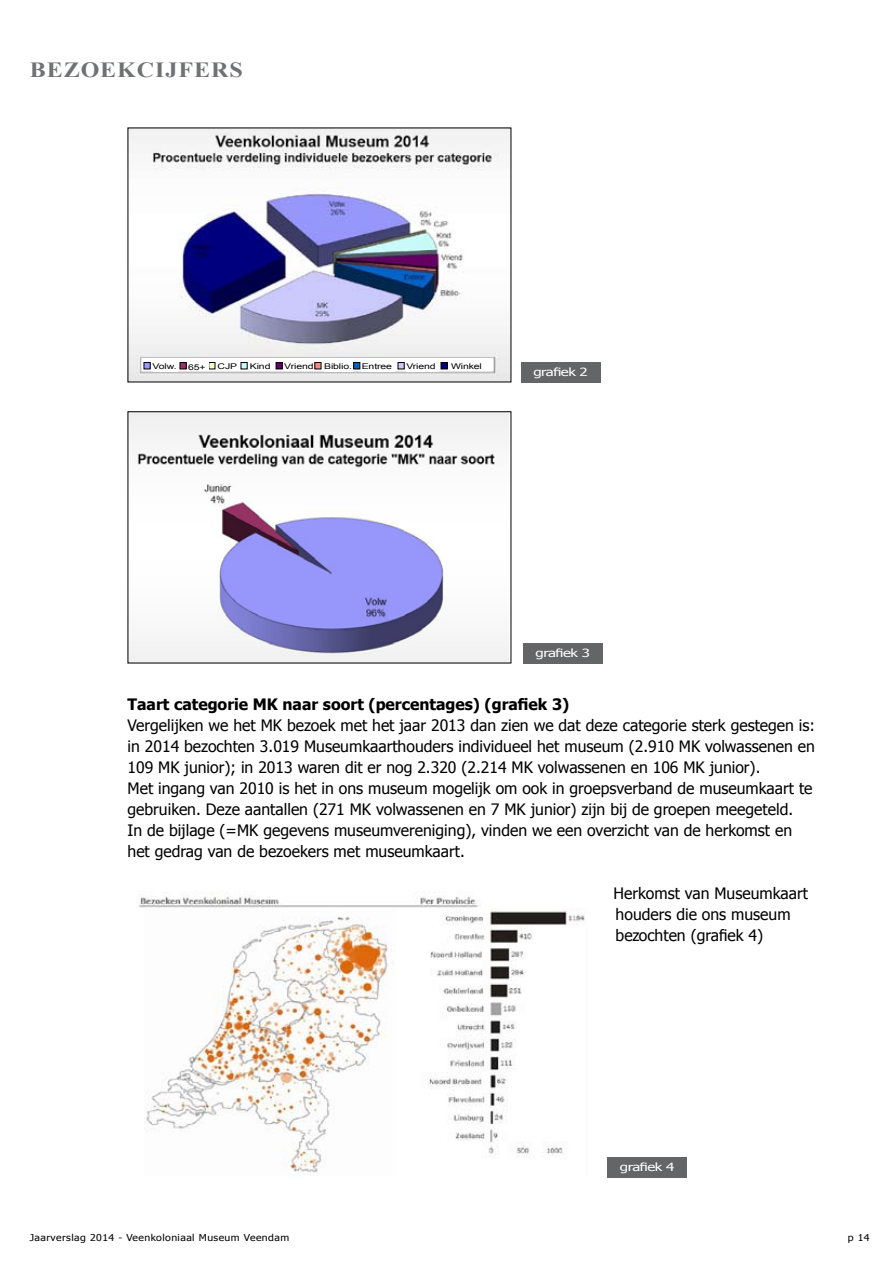
<style>
.page{position:relative;width:893px;height:1263px;background:#fff}
.page>*{position:absolute;margin:0;border:0;box-sizing:border-box;transform-origin:0 0}
.t1{font:700 21.6px "Times New Roman";letter-spacing:.04em;color:#707173;scale:1.11 1}
.t2{font:15.75px/21px "Tahoma";color:#000}
.t3{font:700 15.75px "Tahoma";color:#000}
.t4{font:11.25px "Tahoma";letter-spacing:-.03em;color:#fff;scale:1.33 1}
.t5{font:9.45px "Tahoma";letter-spacing:.04em;color:#000;scale:1.11 1}
.t6{font:7.8px "Arial";letter-spacing:-.01em;color:#000;scale:1.33 1}
</style>
<div class="page">
<div style="left:521px;top:362px;width:79px;height:20px;background:#646567"></div>
<img style="left:130px;top:130px;width:379px;height:250px">
<div style="left:143px;top:358px;width:350px;height:13px;background:#fff"></div>
<div style="left:209px;top:362px;width:6px;height:7px;background:#ffffcb"></div>
<div style="left:209px;top:362px;width:6px;height:7px;border:1px solid #000"></div>
<div style="left:144px;top:362px;width:6px;height:7px;background:#9a99ff"></div>
<div style="left:144px;top:362px;width:6px;height:7px;border:1px solid #000"></div>
<div style="left:180px;top:362px;width:6px;height:7px;background:#993365"></div>
<div style="left:180px;top:362px;width:6px;height:7px;border:1px solid #000"></div>
<div style="left:241px;top:362px;width:6px;height:7px;background:#c9fbfa"></div>
<div style="left:241px;top:362px;width:6px;height:7px;border:1px solid #000"></div>
<div style="left:276px;top:362px;width:6px;height:7px;background:#610069"></div>
<div style="left:276px;top:362px;width:6px;height:7px;border:1px solid #000"></div>
<div style="left:324px;top:361px;width:28px;height:11px;background:#fff"></div>
<div style="left:315px;top:362px;width:6px;height:7px;background:#ff8885"></div>
<div style="left:315px;top:362px;width:6px;height:7px;border:1px solid #000"></div>
<div style="left:441px;top:362px;width:6px;height:7px;background:#00007e"></div>
<div style="left:441px;top:362px;width:6px;height:7px;border:1px solid #000"></div>
<div style="left:362px;top:361px;width:33px;height:11px;background:#fff"></div>
<div style="left:354px;top:362px;width:6px;height:7px;background:#0164c9"></div>
<div style="left:353px;top:362px;width:7px;height:7px;border:1px solid #000"></div>
<div style="left:406px;top:361px;width:33px;height:11px;background:#fff"></div>
<div style="left:398px;top:362px;width:6px;height:7px;background:#c9c9fb"></div>
<div style="left:398px;top:362px;width:6px;height:7px;border:1px solid #000"></div>
<img style="left:130px;top:413px;width:379px;height:248px">
<div style="left:128px;top:411px;width:383px;height:252px;border:1px solid #000"></div>
<img style="left:139px;top:891px;width:446px;height:284px">
<div style="left:523px;top:643px;width:79px;height:20px;background:#646567"></div>
<div style="left:607px;top:1157px;width:80px;height:21px;background:#646567"></div>
<h1 class="t1" style="left:30px;top:54px;width:193px">BEZOEKCIJFERS</h1>
<p class="t6" style="left:153px;top:361px;width:20px">Volw.</p>
<p class="t6" style="left:188px;top:361px;width:15px">65+</p>
<p class="t6" style="left:218px;top:360px;width:16px">CJP</p>
<p class="t6" style="left:250px;top:361px;width:17px">Kind</p>
<p class="t6" style="left:284px;top:361px;width:24px">Vriend</p>
<p class="t6" style="left:324px;top:361px;width:53px">Biblio. Entree</p>
<p class="t6" style="left:406px;top:360px;width:24px">Vriend</p>
<p class="t6" style="left:451px;top:360px;width:25px">Winkel</p>
<p class="t4" style="left:533px;top:364px;width:42px">grafiek 2</p>
<p class="t4" style="left:535px;top:645px;width:42px">grafiek 3</p>
<p class="t3" style="left:128px;top:693px;width:443px">Taart categorie MK naar soort (percentages) (grafiek 3)</p>
<p class="t2" style="left:128px;top:715px;width:689px">Vergelijken we het MK bezoek met het jaar 2013 dan zien we dat deze categorie sterk gestegen is: in 2014 bezochten 3.019 Museumkaarthouders individueel het museum (2.910 MK volwassenen en 109 MK junior); in 2013 waren dit er nog 2.320 (2.214 MK volwassenen en 106 MK junior).<br>Met ingang van 2010 is het in ons museum mogelijk om ook in groepsverband de museumkaart te gebruiken. Deze aantallen (271 MK volwassenen en 7 MK junior) zijn bij de groepen meegeteld.<br>In de bijlage (=MK gegevens museumvereniging), vinden we een overzicht van de herkomst en het gedrag van de bezoekers met museumkaart.</p>
<p class="t2" style="left:614px;top:883px;width:196px">Herkomst van Museumkaart houders die ons museum bezochten (grafiek 4)</p>
<p class="t4" style="left:620px;top:1160px;width:42px">grafiek 4</p>
<p class="t5" style="left:30px;top:1231px;width:235px">Jaarverslag 2014 - Veenkoloniaal Museum Veendam</p>
<p class="t5" style="left:848px;top:1231px;width:21px">p 14</p>
</div>
